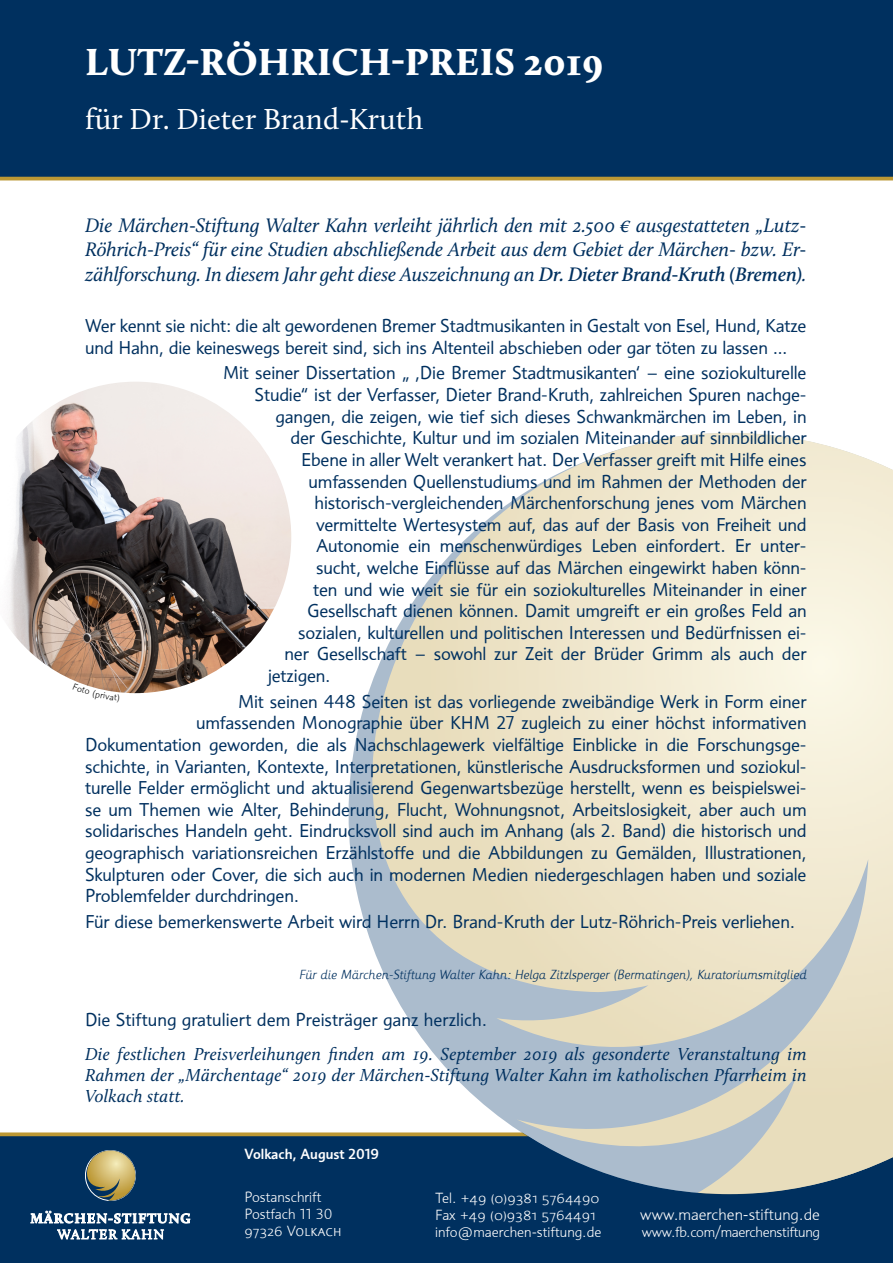
<style>
.page{position:relative;width:893px;height:1263px;background:#fff}
.page>*{position:absolute;margin:0;border:0;box-sizing:border-box;transform-origin:0 0}
.t1{font:900 39px "Calluna";letter-spacing:.015em;color:#fff}
.t2{font:30px "Calluna";color:#fff}
.t3{font:italic 20.25px/24.3px "Calluna";letter-spacing:-.005em;color:#00305f;text-align:justify}
.t4{font:18px/21.6px "Informa";letter-spacing:-.01em;color:#00305f}
.t5{font:italic 18px/21px "Calluna";letter-spacing:.01em;color:#00305f;text-align:justify}
.t6{font:300 15.75px "Informa";color:#fff}
.t7{font:300 14.25px/17.1px "Informa SC";color:#fff}
.t8{font:300 14.25px/17.1px "Informa";color:#fff}
.t9{font:300 14.25px "Informa";letter-spacing:-.02em;color:#fff}
.t10{font:500 14.25px "Informa";color:#fff}
.t11{font:italic 300 12.75px "Informa";color:#00305f}
.s1{font-weight:600}
.s2{font-size:12px}
.s3{font-family:"Informa"}
</style>
<div class="page">
<div style="left:0;top:1135px;width:893px;height:128px;background:#00305f"></div>
<svg style="left:0;top:1132px;width:340px;height:4px"></svg>
<div style="left:0;top:0;width:893px;height:177px;background:#00305f"></div>
<hr style="left:0;top:177px;width:893px;height:3px;background:#bc9834">
<svg style="left:31px;top:1150px;width:159px;height:89px"></svg>
<img style="left:340px;top:433px;width:553px;height:762px">
<img style="left:7px;top:382px;width:284px;height:311px">
<svg style="left:73px;top:683px;width:46px;height:10px"></svg>
<h1 class="t1" style="left:85px;top:37px;width:519px">LUTZ-RÖHRICH-PREIS 2019</h1>
<h2 class="t2" style="left:85px;top:101px;width:340px">für Dr. Dieter Brand-Kruth</h2>
<p class="t3" style="left:85px;top:213px;width:723px">Die Märchen-Stiftung Walter Kahn verleiht jährlich den mit 2.500 € ausgestatteten „Lutz-Röhrich-Preis“ für eine Studien abschließende Arbeit aus dem Gebiet der Märchen- bzw. Er&shy;zählforschung. In diesem Jahr geht diese Auszeichnung an <span class="s1">Dr. Dieter Brand-Kruth (Bremen)</span>.</p>
<p class="t4" style="left:85px;top:315px;width:723px">Wer kennt sie nicht: die alt gewordenen Bremer Stadtmusikanten in Gestalt von Esel, Hund, Katze und Hahn, die keineswegs bereit sind, sich ins Altenteil abschieben oder gar töten zu lassen ...</p>
<p class="t4" style="left:223px;top:362px;width:585px">Mit seiner Dissertation „ ‚Die Bremer Stadtmusikanten‘ – eine soziokulturelle</p>
<p class="t4" style="left:255px;top:384px;width:553px">Studie“ ist der Verfasser, Dieter Brand-Kruth, zahlreichen Spuren nachge-</p>
<p class="t4" style="left:276px;top:405px;width:533px">gangen, die zeigen, wie tief sich dieses Schwankmärchen im Leben, in</p>
<p class="t4" style="left:291px;top:427px;width:518px">der Geschichte, Kultur und im sozialen Miteinander auf sinnbildlicher</p>
<p class="t4" style="left:301px;top:449px;width:507px">Ebene in aller Welt verankert hat. Der Verfasser greift mit Hilfe eines</p>
<p class="t4" style="left:309px;top:470px;width:500px">umfassenden Quellenstudiums und im Rahmen der Methoden der</p>
<p class="t4" style="left:315px;top:492px;width:494px">historisch-vergleichenden Märchenforschung jenes vom Märchen</p>
<p class="t4" style="left:316px;top:513px;width:492px">vermittelte Wertesystem auf, das auf der Basis von Freiheit und</p>
<p class="t4" style="left:316px;top:535px;width:492px">Autonomie ein menschenwürdiges Leben einfordert. Er unter-</p>
<p class="t4" style="left:316px;top:557px;width:492px">sucht, welche Einflüsse auf das Märchen eingewirkt haben könn-</p>
<p class="t4" style="left:313px;top:578px;width:495px">ten und wie weit sie für ein soziokulturelles Miteinander in einer</p>
<p class="t4" style="left:307px;top:600px;width:501px">Gesellschaft dienen können. Damit umgreift er ein großes Feld an</p>
<p class="t4" style="left:298px;top:621px;width:510px">sozialen, kulturellen und politischen Interessen und Bedürfnissen ei-</p>
<p class="t4" style="left:285px;top:643px;width:523px">ner Gesellschaft – sowohl zur Zeit der Brüder Grimm als auch der</p>
<p class="t4" style="left:268px;top:665px;width:64px">jetzigen.</p>
<p class="t4" style="left:238px;top:691px;width:570px">Mit seinen 448 Seiten ist das vorliegende zweibändige Werk in Form einer</p>
<p class="t4" style="left:196px;top:712px;width:612px">umfassenden Monographie über KHM 27 zugleich zu einer höchst informativen</p>
<p class="t4" style="left:85px;top:734px;width:723px">Dokumentation geworden, die als Nachschlagewerk vielfältige Einblicke in die Forschungsge-</p>
<p class="t4" style="left:85px;top:755px;width:723px">schichte, in Varianten, Kontexte, Interpretationen, künstlerische Ausdrucksformen und soziokul-</p>
<p class="t4" style="left:85px;top:777px;width:723px">turelle Felder ermöglicht und aktualisierend Gegenwartsbezüge herstellt, wenn es beispielswei-</p>
<p class="t4" style="left:85px;top:799px;width:723px">se um Themen wie Alter, Behinderung, Flucht, Wohnungsnot, Arbeitslosigkeit, aber auch um</p>
<p class="t4" style="left:85px;top:820px;width:723px">solidarisches Handeln geht. Eindrucksvoll sind auch im Anhang (als 2. Band) die historisch und</p>
<p class="t4" style="left:85px;top:842px;width:723px">geographisch variationsreichen Erzählstoffe und die Abbildungen zu Gemälden, Illustrationen,</p>
<p class="t4" style="left:85px;top:863px;width:723px">Skulpturen oder Cover, die sich auch in modernen Medien niedergeschlagen haben und soziale</p>
<p class="t4" style="left:85px;top:885px;width:216px">Problemfelder durchdringen.</p>
<p class="t4" style="left:85px;top:911px;width:712px">Für diese bemerkenswerte Arbeit wird Herrn Dr. Brand-Kruth der Lutz-Röhrich-Preis verliehen.</p>
<p class="t11" style="left:299px;top:967px;width:509px">Für die Märchen-Stiftung Walter Kahn: Helga Zitzlsperger (Bermatingen<span class="s2">)</span>, Kuratoriumsmitglied</p>
<p class="t4" style="left:85px;top:1009px;width:404px">Die Stiftung gratuliert dem Preisträger ganz herzlich.</p>
<p class="t5" style="left:85px;top:1043px;width:723px">Die festlichen Preisverleihungen finden am 19. September 2019 als gesonderte Veranstaltung im Rahmen der „Märchentage“ 2019 der Märchen-Stiftung Walter Kahn im katholischen Pfarrheim in Volkach statt.</p>
<p class="t10" style="left:244px;top:1145px;width:136px">Volkach, August 2019</p>
<p class="t8" style="left:244px;top:1189px;width:90px">Postanschrift<br>Postfach 11 30</p>
<p class="t7" style="left:244px;top:1223px;width:99px">97326 Volkach</p>
<p class="t7" style="left:435px;top:1189px;width:166px"><span class="s3">Tel.</span> +49 (0)9381 5764490<br><span class="s3">Fax</span> +49 (0)9381 5764491</p>
<p class="t8" style="left:435px;top:1223px;width:168px">info@maerchen-stiftung.de</p>
<p class="t6" style="left:640px;top:1205px;width:181px">www.maerchen-stiftung.de</p>
<p class="t9" style="left:642px;top:1223px;width:180px">www.fb.com/maerchenstiftung</p>
</div>
